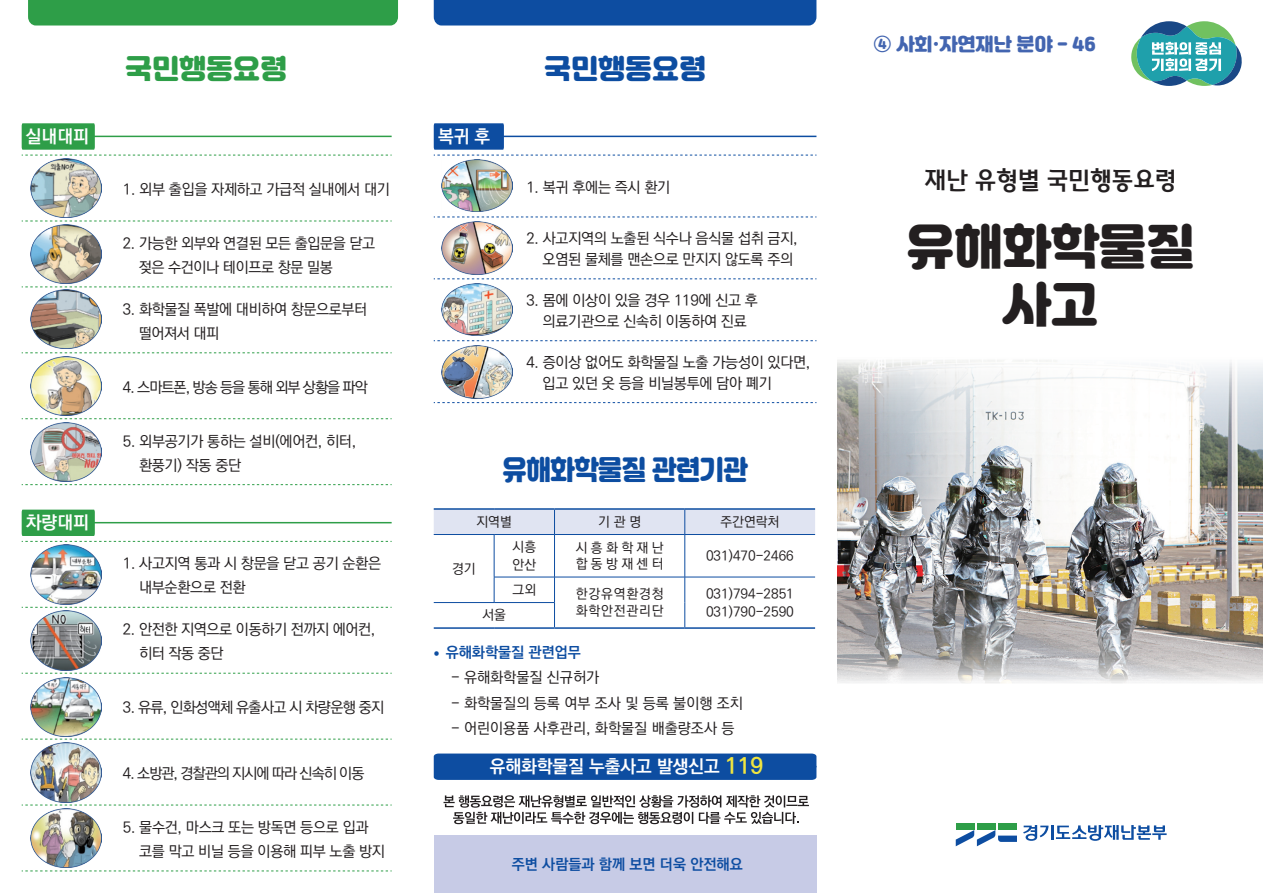
<style>
.page{position:relative;width:1263px;height:893px;background:#fff}
.page>*{position:absolute;margin:0;border:0;box-sizing:border-box;transform-origin:0 0}
.t1{font:48px "Jalnan";color:#231f20}
.t2{font:27px "Jalnan";letter-spacing:-.02em;color:#0d4da1;scale:.9 1}
.t3{font:27px "Jalnan";letter-spacing:-.02em;color:#0d4da1}
.t4{font:27px "Jalnan";color:#2e9e48}
.t5{font:700 24px "Hangeul Nuri";color:#231f20}
.t6{font:700 18px "Ko Pub Dotum";color:#fff}
.t7{font:18px "Jalnan";color:#4365b0}
.t8{font:500 15px/24px "Ko Pub Dotum";letter-spacing:-.02em;color:#231f20}
.t9{font:500 15px "Ko Pub Dotum";color:#231f20}
.t10{font:500 15px "Ko Pub Dotum";letter-spacing:-.065em;color:#231f20}
.t11{font:700 15px "Ko Pub Dotum";color:#0d4da1}
.t12{font:500 15px "Ko Pub Dotum";letter-spacing:-.045em;color:#231f20}
.ÿFFFFB9ÿFFFFD9ÿFFFF{font:500 13.5px "Ko Pub Dotum";color:#231f20}
.ÿFFFFB9ÿFFFFD9ÿFFFF-2{font:500 13.5px "Ko Pub Dotum";letter-spacing:.065em;color:#231f20}
.s1{font-family:"Noto Sans CJ Kkr"}
.s2{font-size:22.5px;color:#f0e540}
</style>
<div class="page">
<div style="left:434px;top:835px;width:382px;height:58px;background:#c7cbe6"></div>
<div style="left:28px;top:0;width:370px;height:26px;background:#2e9e48"></div>
<div style="left:434px;top:0;width:382px;height:26px;background:#0d4da1"></div>
<svg style="left:22px;top:123px;width:370px;height:33px"></svg>
<svg style="left:22px;top:221px;width:370px;height:1px"></svg>
<svg style="left:22px;top:287px;width:370px;height:1px"></svg>
<svg style="left:22px;top:352px;width:370px;height:1px"></svg>
<svg style="left:22px;top:418px;width:370px;height:1px"></svg>
<svg style="left:22px;top:484px;width:370px;height:1px"></svg>
<svg style="left:22px;top:510px;width:370px;height:32px"></svg>
<svg style="left:22px;top:607px;width:370px;height:1px"></svg>
<svg style="left:22px;top:673px;width:370px;height:1px"></svg>
<svg style="left:22px;top:739px;width:370px;height:1px"></svg>
<svg style="left:22px;top:805px;width:370px;height:1px"></svg>
<svg style="left:22px;top:871px;width:370px;height:1px"></svg>
<img style="left:30px;top:159px;width:71px;height:59px">
<img style="left:30px;top:545px;width:71px;height:59px">
<img style="left:30px;top:224px;width:71px;height:59px">
<img style="left:30px;top:611px;width:71px;height:59px">
<img style="left:30px;top:290px;width:71px;height:59px">
<img style="left:30px;top:677px;width:71px;height:59px">
<img style="left:30px;top:356px;width:71px;height:60px">
<img style="left:30px;top:743px;width:71px;height:59px">
<img style="left:30px;top:422px;width:71px;height:59px">
<img style="left:30px;top:808px;width:71px;height:59px">
<svg style="left:434px;top:753px;width:382px;height:27px;background:#1251a3"></svg>
<svg style="left:434px;top:123px;width:382px;height:33px"></svg>
<svg style="left:434px;top:217px;width:382px;height:1px"></svg>
<svg style="left:434px;top:279px;width:382px;height:1px"></svg>
<svg style="left:434px;top:340px;width:382px;height:1px"></svg>
<svg style="left:434px;top:402px;width:382px;height:1px"></svg>
<img style="left:442px;top:160px;width:71px;height:52px">
<img style="left:442px;top:222px;width:71px;height:52px">
<img style="left:442px;top:283px;width:71px;height:53px">
<img style="left:442px;top:346px;width:71px;height:53px">
<hr style="left:434px;top:508px;width:60px;height:2px;background:#0d4da1">
<hr style="left:494px;top:508px;width:60px;height:2px;background:#0d4da1">
<hr style="left:554px;top:508px;width:131px;height:2px;background:#0d4da1">
<hr style="left:685px;top:508px;width:130px;height:2px;background:#0d4da1">
<hr style="left:434px;top:627px;width:60px;height:2px;background:#0d4da1">
<hr style="left:494px;top:627px;width:60px;height:2px;background:#0d4da1">
<hr style="left:554px;top:627px;width:131px;height:2px;background:#0d4da1">
<hr style="left:685px;top:627px;width:130px;height:2px;background:#0d4da1">
<div style="left:434px;top:509px;width:381px;height:25px;background:#e0e4f2"></div>
<hr style="left:434px;top:534px;width:60px;height:1px;background:#0d4da1">
<hr style="left:494px;top:534px;width:60px;height:1px;background:#0d4da1">
<hr style="left:494px;top:535px;width:1px;height:42px;background:#0d4da1">
<hr style="left:554px;top:534px;width:131px;height:1px;background:#0d4da1">
<hr style="left:554px;top:535px;width:1px;height:42px;background:#0d4da1">
<hr style="left:685px;top:534px;width:130px;height:1px;background:#0d4da1">
<hr style="left:684px;top:535px;width:1px;height:42px;background:#0d4da1">
<hr style="left:494px;top:577px;width:60px;height:1px;background:#0d4da1">
<svg style="left:494px;top:577px;width:1px;height:25px"></svg>
<hr style="left:554px;top:577px;width:131px;height:1px;background:#0d4da1">
<hr style="left:685px;top:577px;width:130px;height:1px;background:#0d4da1">
<hr style="left:434px;top:602px;width:60px;height:1px;background:#0d4da1">
<hr style="left:494px;top:602px;width:61px;height:1px;background:#0d4da1">
<svg style="left:554px;top:577px;width:1px;height:50px"></svg>
<svg style="left:684px;top:577px;width:1px;height:50px"></svg>
<svg style="left:1131px;top:21px;width:111px;height:65px"></svg>
<img style="left:837px;top:360px;width:426px;height:323px">
<svg style="left:1023px;top:825px;width:143px;height:16px"></svg>
<div style="left:977px;top:824px;width:18px;height:6px;background:#2e9e48"></div>
<div style="left:998px;top:824px;width:19px;height:6px;background:#2e9e48"></div>
<div style="left:956px;top:824px;width:18px;height:6px;background:#2e9e48"></div>
<svg style="left:956px;top:830px;width:61px;height:16px"></svg>
<svg style="left:443px;top:795px;width:366px;height:29px"></svg>
<p class="t6" style="left:26px;top:127px;width:64px">실내대피</p>
<p class="t6" style="left:26px;top:514px;width:64px">차량대피</p>
<p class="t4" style="left:125px;top:50px;width:163px">국민행동요령</p>
<p class="t8" style="left:123px;top:178px;width:268px">1. 외부 출입을 자제하고 가급적 실내에서 대기</p>
<p class="t8" style="left:123px;top:232px;width:254px">2. 가능한 외부와 연결된 모든 출입문을 닫고</p>
<p class="t8" style="left:139px;top:256px;width:196px">젖은 수건이나 테이프로 창문 밀봉</p>
<p class="t8" style="left:123px;top:298px;width:246px">3. 화학물질 폭발에 대비하여 창문으로부터</p>
<p class="t8" style="left:139px;top:322px;width:82px">떨어져서 대피</p>
<p class="t10" style="left:123px;top:380px;width:246px">4. 스마트폰, 방송 등을 통해 외부 상황을 파악</p>
<p class="t8" style="left:123px;top:429px;width:235px">5. 외부공기가 통하는 설비(에어컨, 히터,</p>
<p class="t8" style="left:139px;top:453px;width:104px">환풍기) 작동 중단</p>
<p class="t8" style="left:123px;top:552px;width:260px">1. 사고지역 통과 시 창문을 닫고 공기 순환은</p>
<p class="t8" style="left:139px;top:576px;width:108px">내부순환으로 전환</p>
<p class="t8" style="left:139px;top:618px;width:238px;text-indent:-16px">2. 안전한 지역으로 이동하기 전까지 에어컨, 히터 작동 중단</p>
<p class="t12" style="left:123px;top:700px;width:263px">3. 유류, 인화성액체 유출사고 시 차량운행 중지</p>
<p class="t10" style="left:123px;top:766px;width:243px">4. 소방관, 경찰관의 지시에 따라 신속히 이동</p>
<p class="t8" style="left:123px;top:816px;width:247px">5. 물수건, 마스크 또는 방독면 등으로 입과</p>
<p class="t8" style="left:139px;top:840px;width:247px">코를 막고 비닐 등을 이용해 피부 노출 방지</p>
<p class="t6" style="left:438px;top:127px;width:54px">복귀 후</p>
<p class="t3" style="left:544px;top:50px;width:163px">국민행동요령</p>
<p class="t8" style="left:526px;top:176px;width:145px">1. 복귀 후에는 즉시 환기</p>
<p class="t8" style="left:526px;top:227px;width:273px">2. 사고지역의 노출된 식수나 음식물 섭취 금지,</p>
<p class="t8" style="left:543px;top:248px;width:252px">오염된 물체를 맨손으로 만지지 않도록 주의</p>
<p class="t8" style="left:526px;top:289px;width:233px">3. 몸에 이상이 있을 경우 119에 신고 후</p>
<p class="t8" style="left:543px;top:310px;width:206px">의료기관으로 신속히 이동하여 진료</p>
<p class="t8" style="left:526px;top:351px;width:285px">4. 증이상 없어도 화학물질 노출 가능성이 있다면,</p>
<p class="t8" style="left:543px;top:372px;width:231px">입고 있던 옷 등을 비닐봉투에 담아 폐기</p>
<p class="t2" style="left:503px;top:451px;width:274px">유해화학물질 관련기관</p>
<p class="ÿFFFFB9ÿFFFFD9ÿFFFF" style="left:476px;top:515px;width:37px">지역별</p>
<p class="ÿFFFFB9ÿFFFFD9ÿFFFF" style="left:598px;top:515px;width:45px">기 관 명</p>
<p class="ÿFFFFB9ÿFFFFD9ÿFFFF" style="left:720px;top:515px;width:60px">주간연락처</p>
<p class="ÿFFFFB9ÿFFFFD9ÿFFFF" style="left:452px;top:562px;width:25px">경기</p>
<p class="ÿFFFFB9ÿFFFFD9ÿFFFF" style="left:512px;top:540px;width:25px">시흥</p>
<p class="ÿFFFFB9ÿFFFFD9ÿFFFF" style="left:512px;top:558px;width:25px">안산</p>
<p class="ÿFFFFB9ÿFFFFD9ÿFFFF" style="left:576px;top:541px;width:89px">시흥화학재난</p>
<p class="ÿFFFFB9ÿFFFFD9ÿFFFF" style="left:576px;top:557px;width:89px">합동방재센터</p>
<p class="ÿFFFFB9ÿFFFFD9ÿFFFF" style="left:706px;top:549px;width:89px">031)470-2466</p>
<p class="ÿFFFFB9ÿFFFFD9ÿFFFF" style="left:512px;top:583px;width:25px">그외</p>
<p class="ÿFFFFB9ÿFFFFD9ÿFFFF-2" style="left:576px;top:587px;width:89px">한강유역환경청</p>
<p class="ÿFFFFB9ÿFFFFD9ÿFFFF-2" style="left:576px;top:604px;width:89px">화학안전관리단</p>
<p class="ÿFFFFB9ÿFFFFD9ÿFFFF" style="left:706px;top:587px;width:89px">031)794-2851</p>
<p class="ÿFFFFB9ÿFFFFD9ÿFFFF" style="left:482px;top:608px;width:25px">서울</p>
<p class="ÿFFFFB9ÿFFFFD9ÿFFFF" style="left:706px;top:605px;width:89px">031)790-2590</p>
<p class="t11" style="left:434px;top:645px;width:149px"><span class="s1">•</span> 유해화학물질 관련업무</p>
<p class="t9" style="left:451px;top:670px;width:150px">- 유해화학물질 신규허가</p>
<p class="t9" style="left:451px;top:695px;width:293px">- 화학물질의 등록 여부 조사 및 등록 불이행 조치</p>
<p class="t9" style="left:451px;top:721px;width:285px">- 어린이용품 사후관리, 화학물질 배출량조사 등</p>
<p class="t6" style="left:490px;top:757px;width:275px">유해화학물질 누출사고 발생신고 <span class="s2">119</span></p>
<p class="t11" style="left:512px;top:857px;width:233px">주변 사람들과 함께 보면 더욱 안전해요</p>
<p class="t7" style="left:873px;top:32px;width:224px">④ 사회•자연재난 분야 - 46</p>
<p class="t5" style="left:924px;top:166px;width:253px">재난 유형별 국민행동요령</p>
<p class="t1" style="left:906px;top:214px;width:289px">유해화학물질</p>
<p class="t1" style="left:1002px;top:272px;width:97px">사고</p>
</div>
